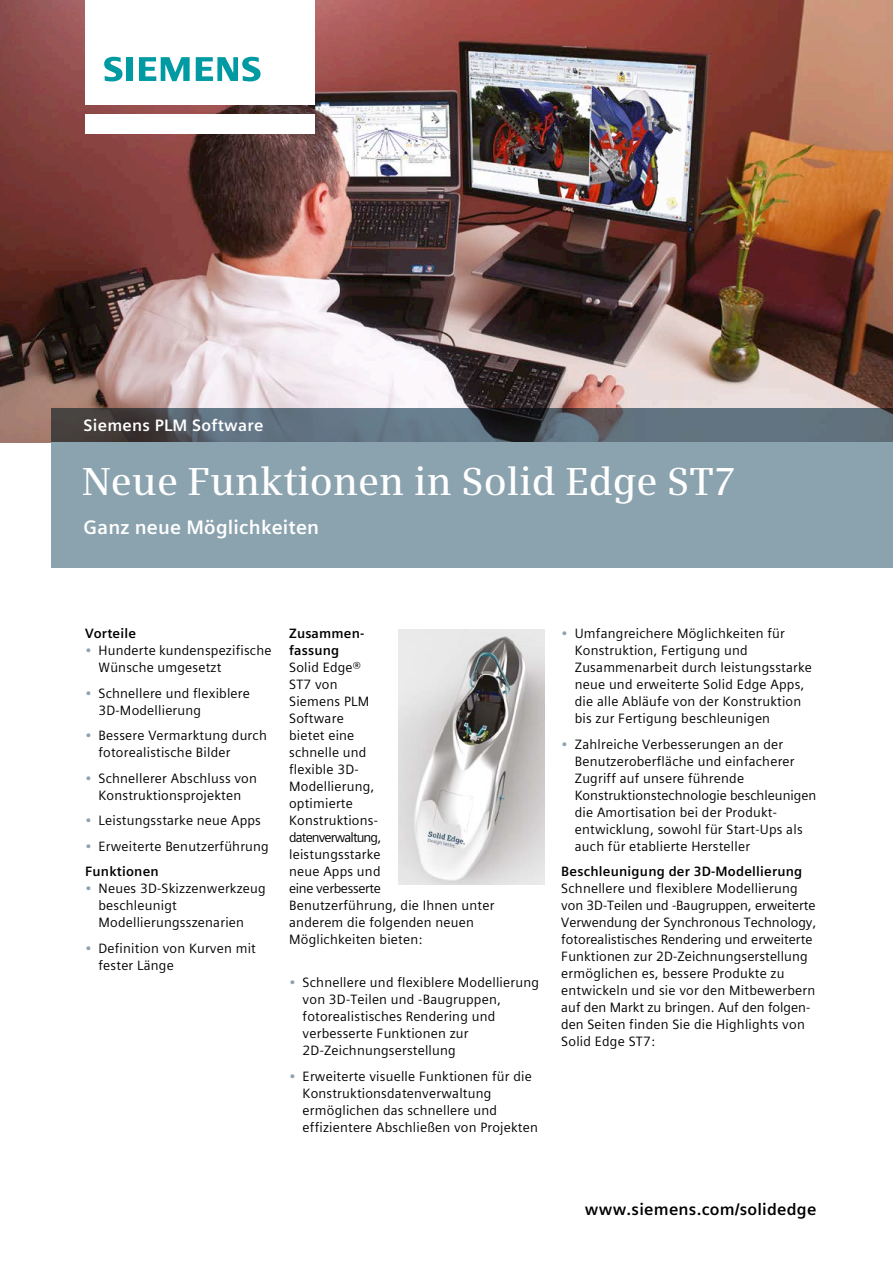
<style>
.page{position:relative;width:893px;height:1263px;background:#fff}
.page>*{position:absolute;margin:0;border:0;box-sizing:border-box;transform-origin:0 0}
.t1{font:600 39px "Siemens Serif";color:#fff}
.t2{font:700 19.5px "Siemens Sans Global";letter-spacing:.01em;color:#fff}
.t3{font:700 16.5px "Siemens Sans Global";letter-spacing:.015em;color:#000}
.t4{font:700 16.5px "Siemens Sans Global";letter-spacing:.015em;color:#fff}
.t5{font:13.5px/17px "Siemens Sans Global";letter-spacing:.015em;color:#000}
.t6{font:700 13.5px/17px "Siemens Sans Global";letter-spacing:.015em;color:#000}
.s1{color:#8ba3af}
.s2{font-weight:700}
</style>
<div class="page">
<img style="left:0;top:0;width:893px;height:442px">
<div style="left:85px;top:114px;width:230px;height:19px;background:#fff"></div>
<div style="left:85px;top:0;width:230px;height:105px;background:#fff"></div>
<svg style="left:104px;top:57px;width:18px;height:24px"></svg>
<div style="left:126px;top:57px;width:7px;height:24px;background:#009aa3"></div>
<svg style="left:139px;top:57px;width:51px;height:24px"></svg>
<svg style="left:196px;top:57px;width:65px;height:24px"></svg>
<img style="left:398px;top:630px;width:146px;height:254px">
<svg style="left:51px;top:408px;width:842px;height:34px;background:#57636e"></svg>
<div style="left:51px;top:442px;width:842px;height:126px;background:#8ba3af"></div>
<p class="t4" style="left:84px;top:413px;width:181px">Siemens PLM Software</p>
<h1 class="t1" style="left:82px;top:459px;width:655px">Neue Funktionen in Solid Edge ST7</h1>
<h2 class="t2" style="left:83px;top:512px;width:237px">Ganz neue Möglichkeiten</h2>
<p class="t6" style="left:85px;top:625px;width:53px">Vorteile</p>
<p class="t5" style="left:99px;top:642px;width:174px;text-indent:-14px"><span class="s1">•</span> Hunderte kundenspezifische<br>Wünsche umgesetzt</p>
<p class="t5" style="left:99px;top:685px;width:153px;text-indent:-14px"><span class="s1">•</span> Schnellere und flexiblere<br>3D-Modellierung</p>
<p class="t5" style="left:99px;top:727px;width:170px;text-indent:-14px"><span class="s1">•</span> Bessere Vermarktung durch fotorealistische Bilder</p>
<p class="t5" style="left:85px;top:770px;width:173px;text-align:center"><span class="s1">•</span> Schnellerer Abschluss von<br>Konstruktionsprojekten</p>
<p class="t5" style="left:85px;top:812px;width:177px"><span class="s1">•</span> Leistungsstarke neue Apps</p>
<p class="t5" style="left:85px;top:833px;width:185px;line-height:25.5px"><span class="s1">•</span> Erweiterte Benutzerführung<br><span class="s2">Funktionen</span></p>
<p class="t5" style="left:99px;top:880px;width:169px;text-indent:-14px"><span class="s1">•</span> Neues 3D-Skizzenwerkzeug beschleunigt<br>Modellierungsszenarien</p>
<p class="t5" style="left:99px;top:940px;width:159px;text-indent:-14px"><span class="s1">•</span> Definition von Kurven mit fester Länge</p>
<p class="t6" style="left:289px;top:625px;width:77px">Zusammen&shy;fassung</p>
<p class="t5" style="left:289px;top:659px;width:207px">Solid Edge®<br>ST7 von<br>Siemens PLM<br>Software<br>bietet eine<br>schnelle und<br>flexible 3D-<br>Modellierung,<br>optimierte<br>Konstruktions-<br>datenverwaltung,<br>leistungsstarke<br>neue Apps und<br>eine verbesserte<br>Benutzerführung, die Ihnen unter anderem die folgenden neuen<br>Möglichkeiten bieten:</p>
<p class="t5" style="left:303px;top:974px;width:238px;text-indent:-14px"><span class="s1">•</span> Schnellere und flexiblere Modellierung von 3D-Teilen und -Baugruppen, fotorealistisches Rendering und verbesserte Funktionen zur<br>2D-Zeichnungserstellung</p>
<p class="t5" style="left:303px;top:1067px;width:237px;text-indent:-14px"><span class="s1">•</span> Erweiterte visuelle Funktionen für die Konstruktionsdatenverwaltung ermöglichen das schnellere und effizientere Abschließen von Projekten</p>
<p class="t5" style="left:575px;top:625px;width:239px;text-indent:-14px"><span class="s1">•</span> Umfangreichere Möglichkeiten für Konstruktion, Fertigung und Zusammenarbeit durch leistungsstarke neue und erweiterte Solid Edge Apps, die alle Abläufe von der Konstruktion bis zur Fertigung beschleunigen</p>
<p class="t5" style="left:575px;top:736px;width:243px;text-indent:-14px"><span class="s1">•</span> Zahlreiche Verbesserungen an der Benutzeroberfläche und einfacherer Zugriff auf unsere führende Konstruktionstechnologie beschleunigen die Amortisation bei der Produkt&shy;entwicklung, sowohl für Start-Ups als auch für etablierte Hersteller</p>
<p class="t6" style="left:561px;top:863px;width:243px">Beschleunigung der 3D-Modellierung</p>
<p class="t5" style="left:561px;top:880px;width:257px">Schnellere und flexiblere Modellierung von 3D-Teilen und -Baugruppen, erweiterte Verwendung der Synchronous Technology, fotorealistisches Rendering und erweiterte Funktionen zur 2D-Zeichnungserstellung ermöglichen es, bessere Produkte zu entwickeln und sie vor den Mitbewerbern auf den Markt zu bringen. Auf den folgen&shy;den Seiten finden Sie die Highlights von Solid Edge ST7:</p>
<p class="t3" style="left:585px;top:1196px;width:233px">www.siemens.com/solidedge</p>
</div>
